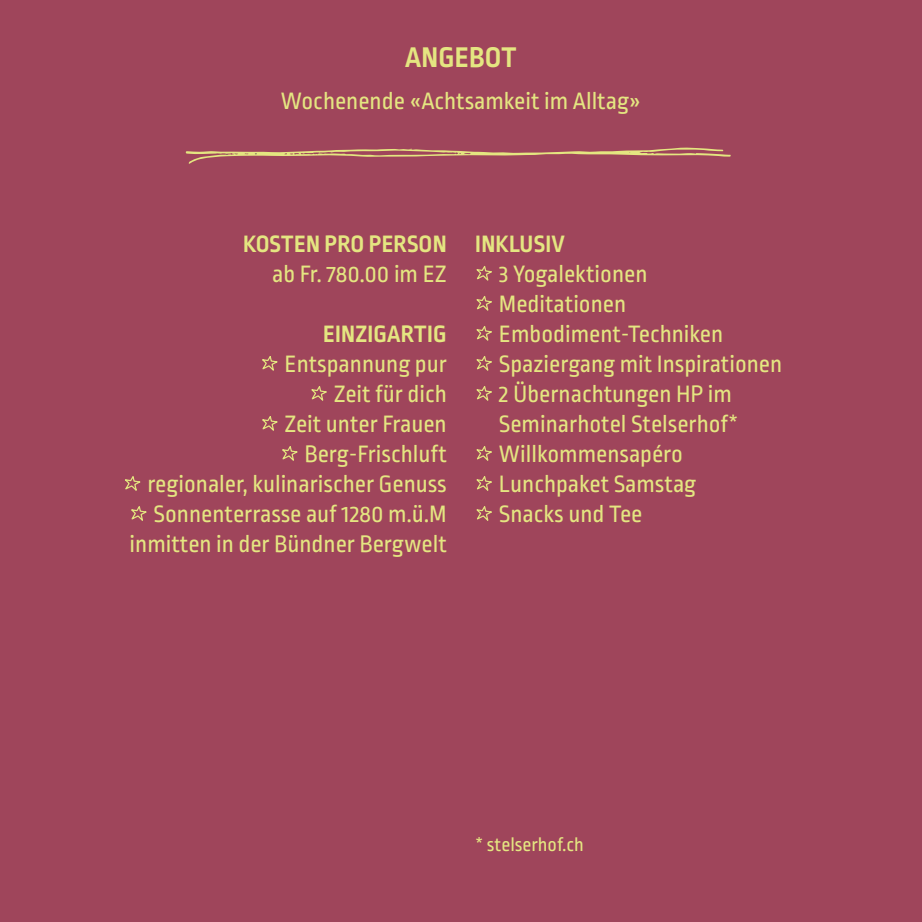
<style>
.page{position:relative;width:922px;height:922px;background:#fff}
.page>*{position:absolute;margin:0;border:0;box-sizing:border-box;transform-origin:0 0}
.t1{font:700 30px "Ropa Sans Pro";letter-spacing:.01em;color:#e4e681}
.t2{font:25px/30px "Ropa Sans Pro";color:#e4e681;text-align:right}
.t3{font:700 25px "Ropa Sans Pro";letter-spacing:.01em;color:#e4e681}
.t4{font:20px "Ropa Sans Pro";color:#e4e681}
</style>
<div class="page">
<div style="left:0;top:0;width:921px;height:921px;background:#9f455b"></div>
<svg style="left:186px;top:147px;width:544px;height:17px"></svg>
<svg style="left:262px;top:356px;width:16px;height:15px"></svg>
<svg style="left:311px;top:386px;width:16px;height:15px"></svg>
<svg style="left:262px;top:416px;width:16px;height:15px"></svg>
<svg style="left:282px;top:446px;width:16px;height:15px"></svg>
<svg style="left:125px;top:476px;width:16px;height:15px"></svg>
<svg style="left:131px;top:506px;width:16px;height:15px"></svg>
<svg style="left:476px;top:266px;width:16px;height:15px"></svg>
<svg style="left:476px;top:296px;width:16px;height:15px"></svg>
<svg style="left:476px;top:326px;width:16px;height:15px"></svg>
<svg style="left:476px;top:356px;width:16px;height:15px"></svg>
<svg style="left:476px;top:386px;width:16px;height:15px"></svg>
<svg style="left:476px;top:446px;width:16px;height:15px"></svg>
<svg style="left:476px;top:476px;width:16px;height:15px"></svg>
<svg style="left:476px;top:506px;width:16px;height:15px"></svg>
<p class="t1" style="left:405px;top:40px;width:113px">ANGEBOT</p>
<p class="t2" style="left:281px;top:87px;width:361px">Wochenende «Achtsamkeit im Alltag»</p>
<p class="t3" style="left:243px;top:229px;width:205px">KOSTEN PRO PERSON</p>
<p class="t2" style="left:272px;top:260px;width:176px">ab Fr. 780.00 im EZ</p>
<p class="t3" style="left:323px;top:319px;width:125px">EINZIGARTIG</p>
<p class="t2" style="left:284px;top:350px;width:164px">Entspannung pur</p>
<p class="t2" style="left:334px;top:380px;width:114px">Zeit für dich</p>
<p class="t2" style="left:284px;top:410px;width:164px">Zeit unter Frauen</p>
<p class="t2" style="left:304px;top:440px;width:144px">Berg-Frischluft</p>
<p class="t2" style="left:130px;top:470px;width:318px">regionaler, kulinarischer Genuss<br>Sonnenterrasse auf 1280 m.ü.M inmitten in der Bündner Bergwelt</p>
<p class="t3" style="left:475px;top:229px;width:91px">INKLUSIV</p>
<p class="t2" style="left:499px;top:260px;width:150px">3 Yogalektionen</p>
<p class="t2" style="left:499px;top:290px;width:129px">Meditationen</p>
<p class="t2" style="left:499px;top:320px;width:226px">Embodiment-Techniken</p>
<p class="t2" style="left:499px;top:350px;width:285px">Spaziergang mit Inspirationen</p>
<p class="t2" style="left:499px;top:380px;width:241px;text-align:left">2 Übernachtungen HP im<br>Seminarhotel Stelserhof*</p>
<p class="t2" style="left:499px;top:440px;width:185px">Willkommensapéro</p>
<p class="t2" style="left:499px;top:470px;width:199px">Lunchpaket Samstag</p>
<p class="t2" style="left:499px;top:500px;width:145px">Snacks und Tee</p>
<p class="t4" style="left:475px;top:833px;width:110px">* stelserhof.ch</p>
</div>
